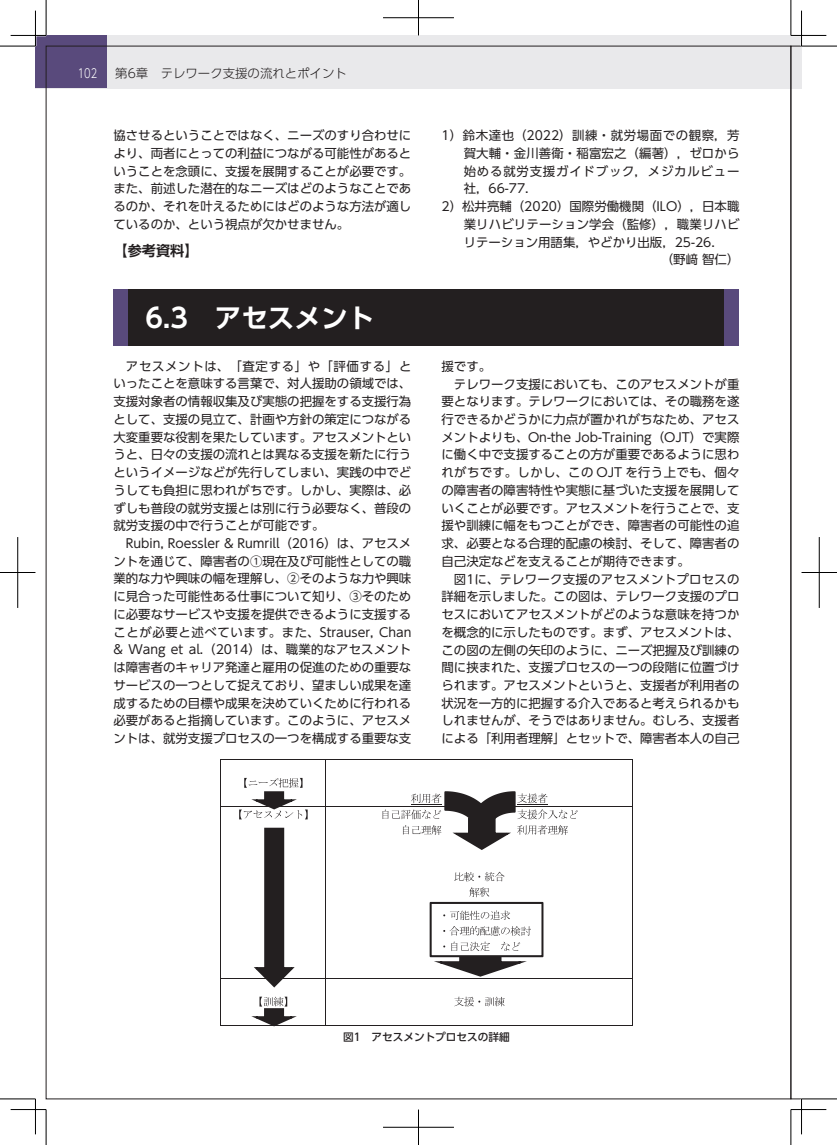
<style>
.page{position:relative;width:837px;height:1145px;background:#fff}
.page>*{position:absolute;margin:0;border:0;box-sizing:border-box;transform-origin:0 0}
.t1{font:700 26.62px "UD Shin Go Pro De";color:#fff}
.t2{font:700 14.12px "UD Shin Go Pro De";color:#231f20}
.t3{font:12.38px/17.8px "UD Shin Go Pro";color:#231f20;text-align:justify}
.t4{font:12.38px "UD Shin Go Pro";letter-spacing:.045em;color:#231f20}
.t5{font:12.38px "UD Shin Go Pro";letter-spacing:.025em;color:#231f20}
.t6{font:12.38px "UD Shin Go Pro";letter-spacing:.02em;color:#231f20}
.t7{font:12.38px "UD Shin Go Pro";letter-spacing:.065em;color:#231f20}
.t8{font:300 12.38px "UD Shin Go Pro";color:#231f20}
.t9{font:300 12.38px "UD Shin Go Pro";color:#fff;scale:.8 1}
.t10{font:500 10.62px "UD Shin Go Pro";color:#231f20}
</style>
<div class="page">
<div style="left:35px;top:35px;width:766px;height:54px;background:#e9e9eb"></div>
<div style="left:35px;top:35px;width:72px;height:53px;background:#594a7c"></div>
<div style="left:113px;top:289px;width:626px;height:57px;background:#594a7c"></div>
<div style="left:129px;top:289px;width:594px;height:57px;background:#231f20"></div>
<hr style="left:220px;top:759px;width:105px;height:1px;background:#231f20">
<hr style="left:326px;top:759px;width:306px;height:1px;background:#231f20">
<hr style="left:220px;top:759px;width:1px;height:47px;background:#231f20">
<hr style="left:325px;top:759px;width:1px;height:47px;background:#231f20">
<hr style="left:632px;top:759px;width:1px;height:47px;background:#231f20">
<hr style="left:221px;top:806px;width:104px;height:1px;background:#231f20">
<hr style="left:326px;top:806px;width:306px;height:1px;background:#231f20">
<svg style="left:220px;top:806px;width:1px;height:31px"></svg>
<svg style="left:325px;top:806px;width:1px;height:31px"></svg>
<svg style="left:632px;top:806px;width:1px;height:31px"></svg>
<svg style="left:454px;top:871px;width:50px;height:10px"></svg>
<hr style="left:220px;top:837px;width:1px;height:47px;background:#231f20">
<hr style="left:325px;top:837px;width:1px;height:47px;background:#231f20">
<hr style="left:632px;top:837px;width:1px;height:47px;background:#231f20">
<svg style="left:220px;top:884px;width:1px;height:31px"></svg>
<svg style="left:325px;top:884px;width:1px;height:31px"></svg>
<svg style="left:632px;top:884px;width:1px;height:31px"></svg>
<hr style="left:220px;top:915px;width:1px;height:62px;background:#231f20">
<hr style="left:325px;top:915px;width:1px;height:62px;background:#231f20">
<hr style="left:632px;top:915px;width:1px;height:62px;background:#231f20">
<svg style="left:454px;top:996px;width:50px;height:10px"></svg>
<hr style="left:221px;top:977px;width:104px;height:1px;background:#231f20">
<hr style="left:326px;top:977px;width:306px;height:1px;background:#231f20">
<hr style="left:220px;top:978px;width:1px;height:31px;background:#231f20">
<hr style="left:325px;top:978px;width:1px;height:31px;background:#231f20">
<hr style="left:632px;top:978px;width:1px;height:31px;background:#231f20">
<svg style="left:325px;top:1009px;width:1px;height:15px"></svg>
<svg style="left:632px;top:1009px;width:1px;height:15px"></svg>
<svg style="left:220px;top:1009px;width:1px;height:15px"></svg>
<hr style="left:220px;top:1024px;width:412px;height:1px;background:#231f20">
<svg style="left:251px;top:996px;width:46px;height:30px"></svg>
<svg style="left:239px;top:778px;width:68px;height:41px"></svg>
<svg style="left:382px;top:791px;width:195px;height:59px"></svg>
<svg style="left:254px;top:827px;width:40px;height:160px"></svg>
<svg style="left:429px;top:887px;width:114px;height:89px"></svg>
<svg style="left:790px;top:46px;width:11px;height:1053px"></svg>
<hr style="left:800px;top:11px;width:2px;height:35px;background:#fff">
<hr style="left:800px;top:1098px;width:2px;height:36px;background:#fff">
<hr style="left:0;top:46px;width:35px;height:1px;background:#000">
<hr style="left:801px;top:46px;width:35px;height:1px;background:#000">
<hr style="left:0;top:1098px;width:35px;height:1px;background:#000">
<hr style="left:801px;top:1098px;width:35px;height:1px;background:#000">
<hr style="left:46px;top:0;width:1px;height:35px;background:#000">
<hr style="left:46px;top:1109px;width:1px;height:35px;background:#000">
<hr style="left:790px;top:0;width:1px;height:35px;background:#000">
<hr style="left:790px;top:1109px;width:1px;height:35px;background:#000">
<hr style="left:11px;top:35px;width:35px;height:1px;background:#000">
<hr style="left:790px;top:35px;width:36px;height:1px;background:#000">
<hr style="left:11px;top:1109px;width:35px;height:1px;background:#000">
<hr style="left:790px;top:1109px;width:36px;height:1px;background:#000">
<hr style="left:35px;top:11px;width:1px;height:35px;background:#000">
<hr style="left:35px;top:1098px;width:1px;height:36px;background:#000">
<hr style="left:801px;top:11px;width:1px;height:35px;background:#000">
<hr style="left:801px;top:1098px;width:1px;height:36px;background:#000">
<hr style="left:383px;top:18px;width:71px;height:1px;background:#000">
<hr style="left:418px;top:0;width:1px;height:35px;background:#000">
<hr style="left:383px;top:1127px;width:71px;height:1px;background:#000">
<hr style="left:418px;top:1109px;width:1px;height:35px;background:#000">
<hr style="left:0;top:572px;width:35px;height:1px;background:#000">
<hr style="left:18px;top:537px;width:1px;height:71px;background:#000">
<hr style="left:801px;top:572px;width:35px;height:1px;background:#000">
<hr style="left:818px;top:537px;width:1px;height:71px;background:#000">
<p class="t9" style="left:78px;top:64px;width:26px">102</p>
<p class="t8" style="left:115px;top:64px;width:233px">第6章　テレワーク支援の流れとポイント</p>
<p class="t3" style="left:113px;top:126px;width:299px">協させるということではなく、ニーズのすり合わせにより、両者にとっての利益につながる可能性があるということを念頭に、支援を展開することが必要です。また、前述した潜在的なニーズはどのようなことであるのか、それを叶えるためにはどのような方法が適しているのか、という視点が欠かせません。</p>
<p class="t2" style="left:113px;top:239px;width:87px">【参考資料】</p>
<h1 class="t1" style="left:145px;top:296px;width:230px">6.3　アセスメント</h1>
<p class="t3" style="left:113px;top:357px;width:299px;text-indent:12px">アセスメントは、「査定する」や「評価する」といったことを意味する言葉で、対人援助の領域では、支援対象者の情報収集及び実態の把握をする支援行為として、支援の見立て、計画や方針の策定につながる大変重要な役割を果たしています。アセスメントというと、日々の支援の流れとは異なる支援を新たに行うというイメージなどが先行してしまい、実践の中でどうしても負担に思われがちです。しかし、実際は、必ずしも普段の就労支援とは別に行う必要なく、普段の就労支援の中で行うことが可能です。</p>
<p class="t3" style="left:113px;top:534px;width:299px;text-indent:12px">Rubin, Roessler &amp; Rumrill（2016）は、アセスメントを通じて、障害者の①現在及び可能性としての職業的な力や興味の幅を理解し、②そのような力や興味に見合った可能性ある仕事について知り、③そのために必要なサービスや支援を提供できるように支援することが必要と述べています。また、Strauser, Chan &amp; Wang et al.（2014）は、職業的なアセスメントは障害者のキャリア発達と雇用の促進のための重要なサービスの一つとして捉えており、望ましい成果を達成するための目標や成果を決めていくために行われる必要があると指摘しています。このように、アセスメントは、就労支援プロセスの一つを構成する重要な支</p>
<p class="t4" style="left:441px;top:126px;width:299px">1）鈴木達也（2022）訓練・就労場面での観察，芳</p>
<p class="t3" style="left:463px;top:144px;width:277px">賀大輔・金川善衛・稲富宏之（編著），ゼロから</p>
<p class="t7" style="left:463px;top:161px;width:277px">始める就労支援ガイドブック，メジカルビュー</p>
<p class="t3" style="left:463px;top:179px;width:75px">社，66-77．</p>
<p class="t3" style="left:441px;top:197px;width:299px">2）松井亮輔（2020）国際労働機関（ILO），日本職</p>
<p class="t3" style="left:463px;top:215px;width:277px">業リハビリテーション学会（監修），職業リハビ</p>
<p class="t3" style="left:463px;top:233px;width:261px">リテーション用語集，やどかり出版，25-26．</p>
<p class="t3" style="left:660px;top:250px;width:80px">（野﨑 智仁）</p>
<p class="t3" style="left:441px;top:357px;width:51px">援です。</p>
<p class="t3" style="left:454px;top:374px;width:287px">テレワーク支援においても、このアセスメントが重</p>
<p class="t3" style="left:441px;top:392px;width:299px">要となります。テレワークにおいては、その職務を遂</p>
<p class="t3" style="left:441px;top:410px;width:299px">行できるかどうかに力点が置かれがちなため、アセス</p>
<p class="t3" style="left:441px;top:428px;width:299px">メントよりも、On-the Job-Training（OJT）で実際</p>
<p class="t3" style="left:441px;top:445px;width:299px">に働く中で支援することの方が重要であるように思わ</p>
<p class="t5" style="left:441px;top:462px;width:299px">れがちです。しかし、この OJT を行う上でも、個々</p>
<p class="t3" style="left:441px;top:481px;width:299px">の障害者の障害特性や実態に基づいた支援を展開して</p>
<p class="t3" style="left:441px;top:499px;width:299px">いくことが必要です。アセスメントを行うことで、支</p>
<p class="t3" style="left:441px;top:516px;width:299px">援や訓練に幅をもつことができ、障害者の可能性の追</p>
<p class="t3" style="left:441px;top:534px;width:299px">求、必要となる合理的配慮の検討、そして、障害者の</p>
<p class="t3" style="left:441px;top:552px;width:250px">自己決定などを支えることが期待できます。</p>
<p class="t6" style="left:454px;top:569px;width:287px">図1に、テレワーク支援のアセスメントプロセスの</p>
<p class="t3" style="left:441px;top:587px;width:299px">詳細を示しました。この図は、テレワーク支援のプロ</p>
<p class="t3" style="left:441px;top:605px;width:299px">セスにおいてアセスメントがどのような意味を持つか</p>
<p class="t3" style="left:441px;top:623px;width:299px">を概念的に示したものです。まず、アセスメントは、</p>
<p class="t3" style="left:441px;top:640px;width:299px">この図の左側の矢印のように、ニーズ把握及び訓練の</p>
<p class="t3" style="left:441px;top:658px;width:299px">間に挟まれた、支援プロセスの一つの段階に位置づけ</p>
<p class="t3" style="left:441px;top:676px;width:299px">られます。アセスメントというと、支援者が利用者の</p>
<p class="t3" style="left:441px;top:693px;width:299px">状況を一方的に把握する介入であると考えられるかも</p>
<p class="t3" style="left:441px;top:711px;width:299px">しれませんが、そうではありません。むしろ、支援者</p>
<p class="t3" style="left:441px;top:729px;width:299px">による「利用者理解」とセットで、障害者本人の自己</p>
<p class="t10" style="left:343px;top:1028px;width:168px">図1　アセスメントプロセスの詳細</p>
</div>
